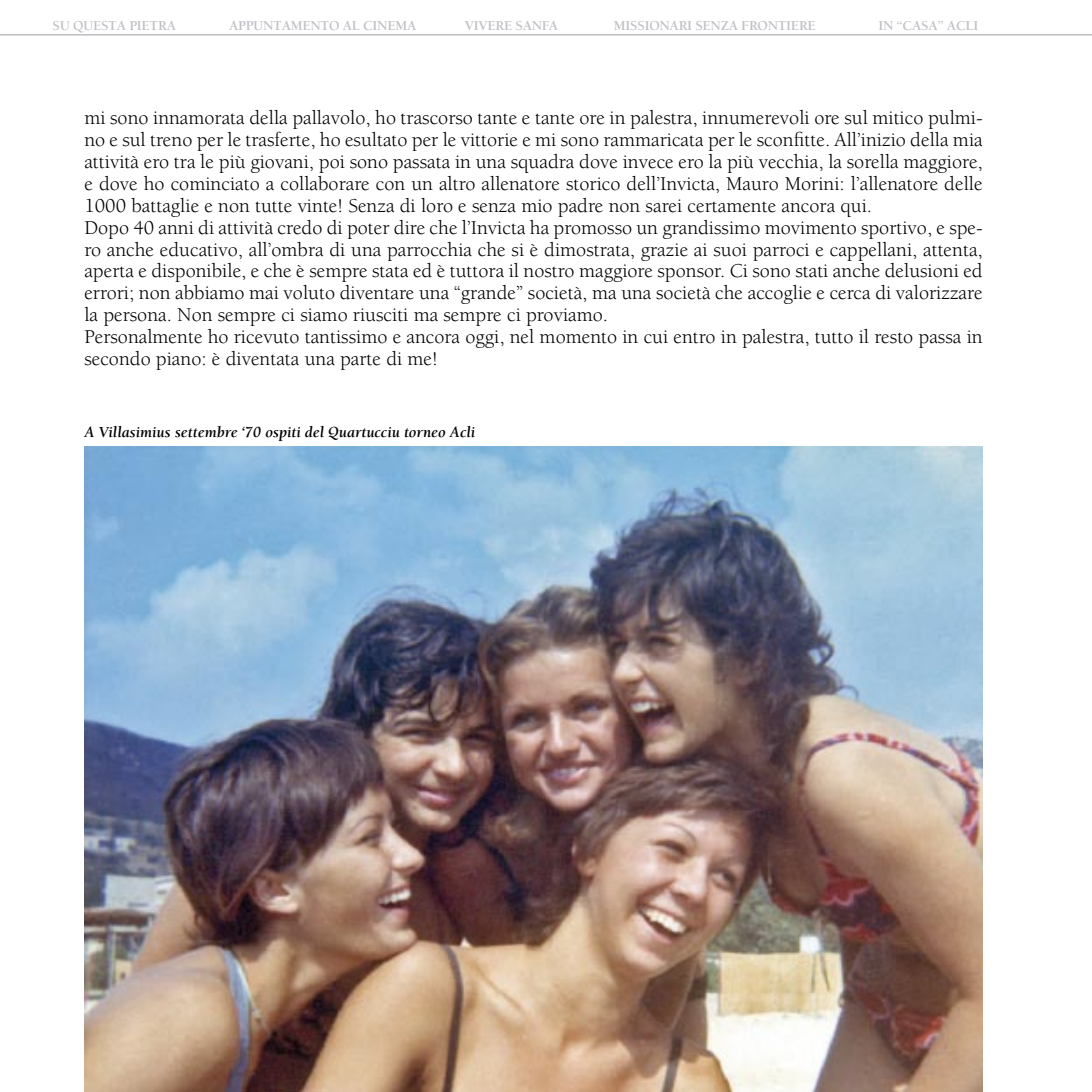
<style>
.page{position:relative;width:1092px;height:1092px;background:#fff}
.page>*{position:absolute;margin:0;border:0;box-sizing:border-box;transform-origin:0 0}
.t1{font:20.12px/21.9px "Berkeley";color:#000}
.t2{font:italic 700 15.75px "Berkeley";color:#000}
.t3{font:700 14px "Berkeley";letter-spacing:-.02em;color:#c0c1c6}
</style>
<div class="page">
<img style="left:84px;top:446px;width:898px;height:645px">
<hr style="left:0;top:34px;width:1091px;height:1px;background:#c0c1c6">
<p class="t3" style="left:53px;top:18px;width:125px">SU QUESTA PIETRA</p>
<p class="t3" style="left:229px;top:18px;width:189px">APPUNTAMENTO AL CINEMA</p>
<p class="t3" style="left:464px;top:18px;width:95px">VIVERE SANFA</p>
<p class="t3" style="left:614px;top:18px;width:203px">MISSIONARI SENZA FRONTIERE</p>
<p class="t3" style="left:878px;top:18px;width:101px">IN “CASA” ACLI</p>
<p class="t1" style="left:84px;top:107px;width:899px">mi sono innamorata della pallavolo, ho trascorso tante e tante ore in palestra, innumerevoli ore sul mitico pulmi&shy;no e sul treno per le trasferte, ho esultato per le vittorie e mi sono rammaricata per le sconfitte. All’inizio della mia attività ero tra le più giovani, poi sono passata in una squadra dove invece ero la più vecchia, la sorella maggiore, e dove ho cominciato a collaborare con un altro allenatore storico dell’Invicta, Mauro Morini: l’allenatore delle 1000 battaglie e non tutte vinte! Senza di loro e senza mio padre non sarei certamente ancora qui.<br>Dopo 40 anni di attività credo di poter dire che l’Invicta ha promosso un grandissimo movimento sportivo, e spe&shy;ro anche educativo, all’ombra di una parrocchia che si è dimostrata, grazie ai suoi parroci e cappellani, attenta, aperta e disponibile, e che è sempre stata ed è tuttora il nostro maggiore sponsor. Ci sono stati anche delusioni ed errori; non abbiamo mai voluto diventare una “grande” società, ma una società che accoglie e cerca di valorizzare la persona. Non sempre ci siamo riusciti ma sempre ci proviamo.<br>Personalmente ho ricevuto tantissimo e ancora oggi, nel momento in cui entro in palestra, tutto il resto passa in secondo piano: è diventata una parte di me!</p>
<p class="t2" style="left:84px;top:423px;width:392px">A Villasimius settembre ‘70 ospiti del Quartucciu torneo Acli</p>
</div>
